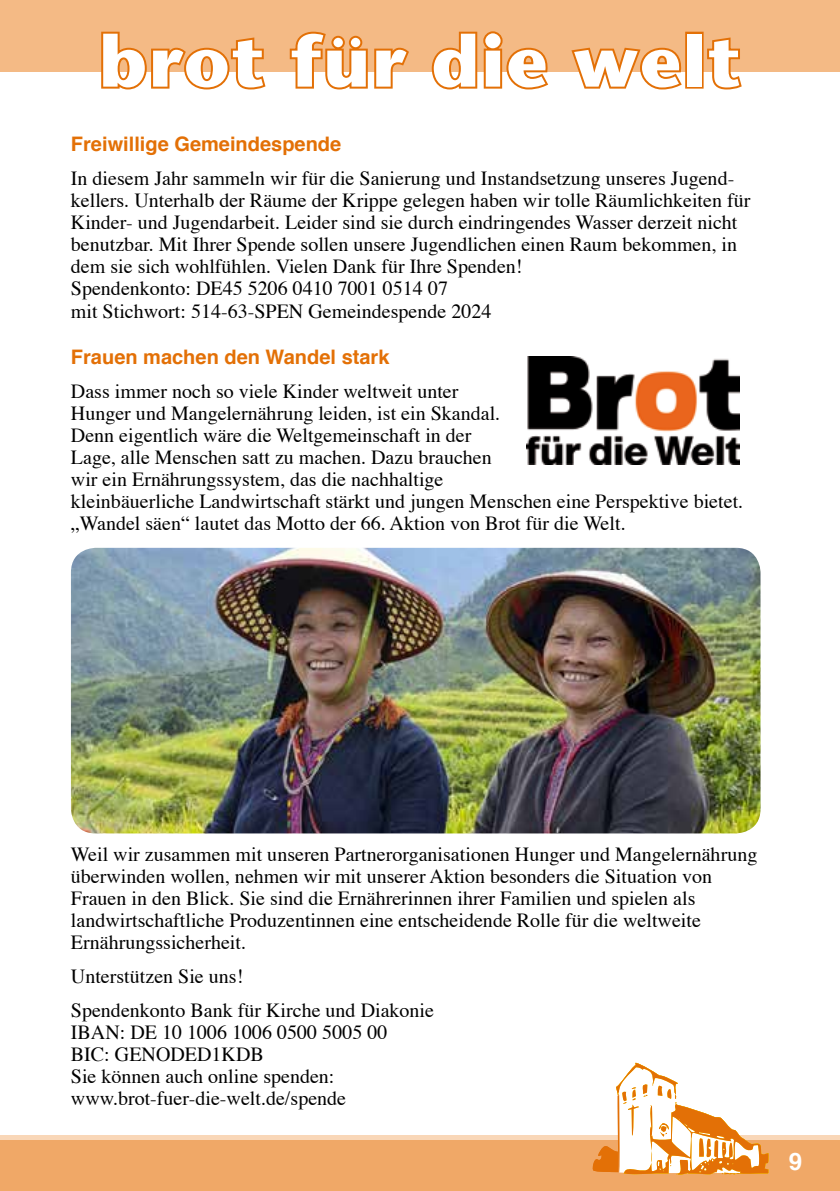
<style>
.page{position:relative;width:840px;height:1191px;background:#fff}
.page>*{position:absolute;margin:0;border:0;box-sizing:border-box;transform-origin:0 0}
.t1{font:700 72px "Stone Sans";letter-spacing:.025em;color:#fff}
.t2{font:700 24px "Helvetica";color:#fff}
.t3{font:20px/22px "Times";color:#000}
.t4{font:700 20px "Helvetica";color:#e37006}
</style>
<div class="page">
<div style="left:0;top:0;width:839px;height:72px;background:#f4ba85"></div>
<div style="left:0;top:1137px;width:839px;height:54px;background:#f0a867"></div>
<div style="left:0;top:1135px;width:839px;height:5px;background:#f9d7b8"></div>
<img style="left:526px;top:356px;width:212px;height:108px">
<svg style="left:592px;top:1062px;width:176px;height:113px"></svg>
<svg style="left:101px;top:31px;width:165px;height:59px"></svg>
<svg style="left:289px;top:31px;width:120px;height:59px"></svg>
<svg style="left:431px;top:31px;width:118px;height:59px"></svg>
<svg style="left:571px;top:47px;width:111px;height:43px"></svg>
<div style="left:684px;top:32px;width:19px;height:57px;border:4px solid #e37006"></div>
<svg style="left:707px;top:37px;width:35px;height:53px"></svg>
<img style="left:71px;top:548px;width:689px;height:285px">
<h1 class="t1" style="left:99px;top:18px;width:643px">brot für die welt</h1>
<p class="t4" style="left:71px;top:127px;width:272px">Freiwillige Gemeindespende</p>
<p class="t3" style="left:71px;top:165px;width:680px">In diesem Jahr sammeln wir für die Sanierung und Instandsetzung unseres Jugend&shy;kellers. Unterhalb der Räume der Krippe gelegen haben wir tolle Räumlichkeiten für Kinder- und Jugendarbeit. Leider sind sie durch eindringendes Wasser derzeit nicht benutzbar. Mit Ihrer Spende sollen unsere Jugendlichen einen Raum bekommen, in dem sie sich wohlfühlen. Vielen Dank für Ihre Spenden!<br>Spendenkonto: DE45 5206 0410 7001 0514 07<br>mit Stichwort: 514-63-SPEN Gemeindespende 2024</p>
<p class="t4" style="left:71px;top:341px;width:320px">Frauen machen den Wandel stark</p>
<p class="t3" style="left:71px;top:379px;width:673px">Dass immer noch so viele Kinder weltweit unter<br>Hunger und Mangelernährung leiden, ist ein Skandal.<br>Denn eigentlich wäre die Weltgemeinschaft in der<br>Lage, alle Menschen satt zu machen. Dazu brauchen<br>wir ein Ernährungssystem, das die nachhaltige<br>kleinbäuerliche Landwirtschaft stärkt und jungen Menschen eine Perspektive bietet. „Wandel säen“ lautet das Motto der 66. Aktion von Brot für die Welt.</p>
<p class="t3" style="left:71px;top:841px;width:687px">Weil wir zusammen mit unseren Partnerorganisationen Hunger und Mangelernährung überwinden wollen, nehmen wir mit unserer Aktion besonders die Situation von Frauen in den Blick. Sie sind die Ernährerinnen ihrer Familien und spielen als landwirtschaftliche Produzentinnen eine entscheidende Rolle für die weltweite Ernährungssicherheit.</p>
<p class="t3" style="left:71px;top:957px;width:364px;line-height:34px">Unterstützen Sie uns!<br>Spendenkonto Bank für Kirche und Diakonie</p>
<p class="t3" style="left:71px;top:1019px;width:318px">IBAN: DE 10 1006 1006 0500 5005 00<br>BIC: GENODED1KDB<br>Sie können auch online spenden: www.brot-fuer-die-welt.de/spende</p>
<p class="t2" style="left:788px;top:1142px;width:15px">9</p>
</div>
